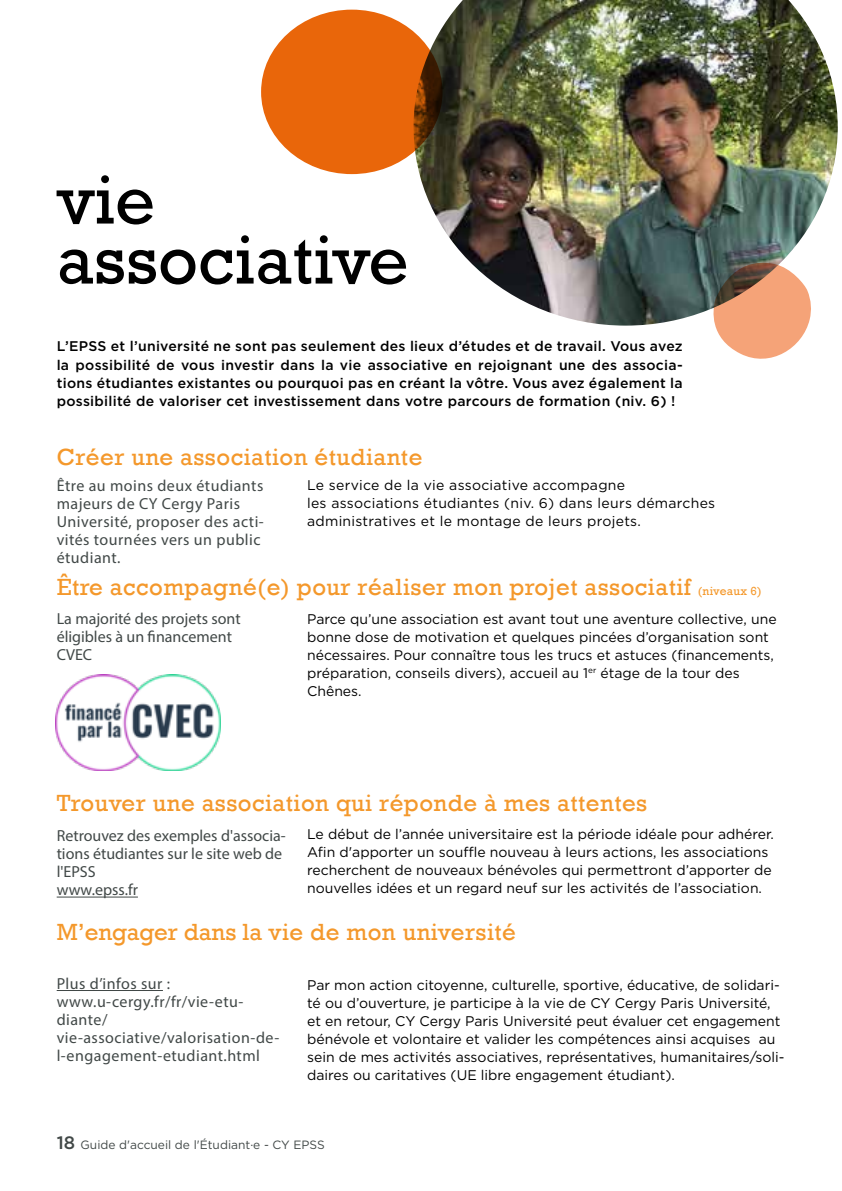
<style>
.page{position:relative;width:842px;height:1191px;background:#fff}
.page>*{position:absolute;margin:0;border:0;box-sizing:border-box;transform-origin:0 0}
.t1{font:70px/60px "Rockwell";color:#000}
.t2{font:24px "Rockwell";letter-spacing:.02em;color:#f4982b}
.t3{font:16px/18px "Myriad Pro";letter-spacing:.03em;color:#414847}
.t4{font:16px/18px "Myriad Pro";color:#414847}
.t5{font:14px/18px "Gotham";color:#000}
.t6{font:500 14px/18px "Gotham";letter-spacing:.02em;color:#000;text-align:justify}
.t7{font:14px/18px "Gotham";letter-spacing:.02em;color:#000}
.t8{font:12px "Gotham";color:#414847}
.s1{font-size:12px}
.s2{font-weight:500;font-size:18px}
</style>
<div class="page">
<div style="left:261px;top:10px;width:181px;height:164px;background:#e9660a;border-radius:50%"></div>
<img style="left:413px;top:0;width:425px;height:325px">
<hr style="left:57px;top:990px;width:106px;height:1px;background:#414847">
<svg style="left:709px;top:254px;width:103px;height:105px"></svg>
<img style="left:56px;top:674px;width:164px;height:96px">
<hr style="left:57px;top:896px;width:81px;height:1px;background:#414847">
<h1 class="t1" style="left:57px;top:171px;width:353px">vie associative</h1>
<p class="t6" style="left:57px;top:337px;width:627px">L’EPSS et l’université ne sont pas seulement des lieux d’études et de travail. Vous avez la possibilité de vous investir dans la vie associative en rejoignant une des associa&shy;tions étudiantes existantes ou pourquoi pas en créant la vôtre. Vous avez également la possibilité de valoriser cet investissement dans votre parcours de formation (niv. 6) !</p>
<h2 class="t2" style="left:57px;top:443px;width:367px">Créer une association étudiante</h2>
<p class="t3" style="left:57px;top:476px;width:209px">Être au moins deux étudiants majeurs de CY Cergy Paris<br>Université, proposer des acti&shy;vités tournées vers un public étudiant.</p>
<p class="t7" style="left:307px;top:476px;width:410px">Le service de la vie associative accompagne<br>les associations étudiantes (niv. 6) dans leurs démarches administratives et le montage de leurs projets.</p>
<h2 class="t2" style="left:57px;top:573px;width:707px">Être accompagné(e) pour réaliser mon projet associatif <span class="s1">(niveaux 6)</span></h2>
<p class="t4" style="left:57px;top:609px;width:185px">La majorité des projets sont éligibles à un financement<br>CVEC</p>
<p class="t5" style="left:307px;top:609px;width:471px">Parce qu’une association est avant tout une aventure collective, une bonne dose de motivation et quelques pincées d’organisation sont nécessaires. Pour connaître tous les trucs et astuces (financements, préparation, conseils divers), accueil au 1<sup>er</sup> étage de la tour des Chênes.</p>
<h2 class="t2" style="left:57px;top:788px;width:592px">Trouver une association qui réponde à mes attentes</h2>
<p class="t4" style="left:57px;top:827px;width:231px">Retrouvez des exemples d'associa&shy;tions étudiantes sur le site web de l'EPSS<br>www.epss.fr</p>
<p class="t5" style="left:307px;top:825px;width:468px">Le début de l’année universitaire est la période idéale pour adhérer.<br>Afin d'apporter un souffle nouveau à leurs actions, les associations recherchent de nouveaux bénévoles qui permettront d’apporter de nouvelles idées et un regard neuf sur les activités de l’association.</p>
<h2 class="t2" style="left:57px;top:917px;width:461px">M’engager dans la vie de mon université</h2>
<p class="t3" style="left:57px;top:974px;width:224px">Plus d’infos sur : www.u-cergy.fr/fr/vie-etu&shy;diante/ vie-associative/valorisation-de&shy;l-engagement-etudiant.html</p>
<p class="t5" style="left:307px;top:975px;width:479px">Par mon action citoyenne, culturelle, sportive, éducative, de solidari&shy;té ou d’ouverture, je participe à la vie de CY Cergy Paris Université, et en retour, CY Cergy Paris Université peut évaluer cet engagement bénévole et volontaire et valider les compétences ainsi acquises au sein de mes activités associatives, représentatives, humanitaires/soli&shy;daires ou caritatives (UE libre engagement étudiant).</p>
<p class="t8" style="left:57px;top:1136px;width:270px"><span class="s2">18</span> Guide d'accueil de l'Étudiant·e - CY EPSS</p>
</div>
